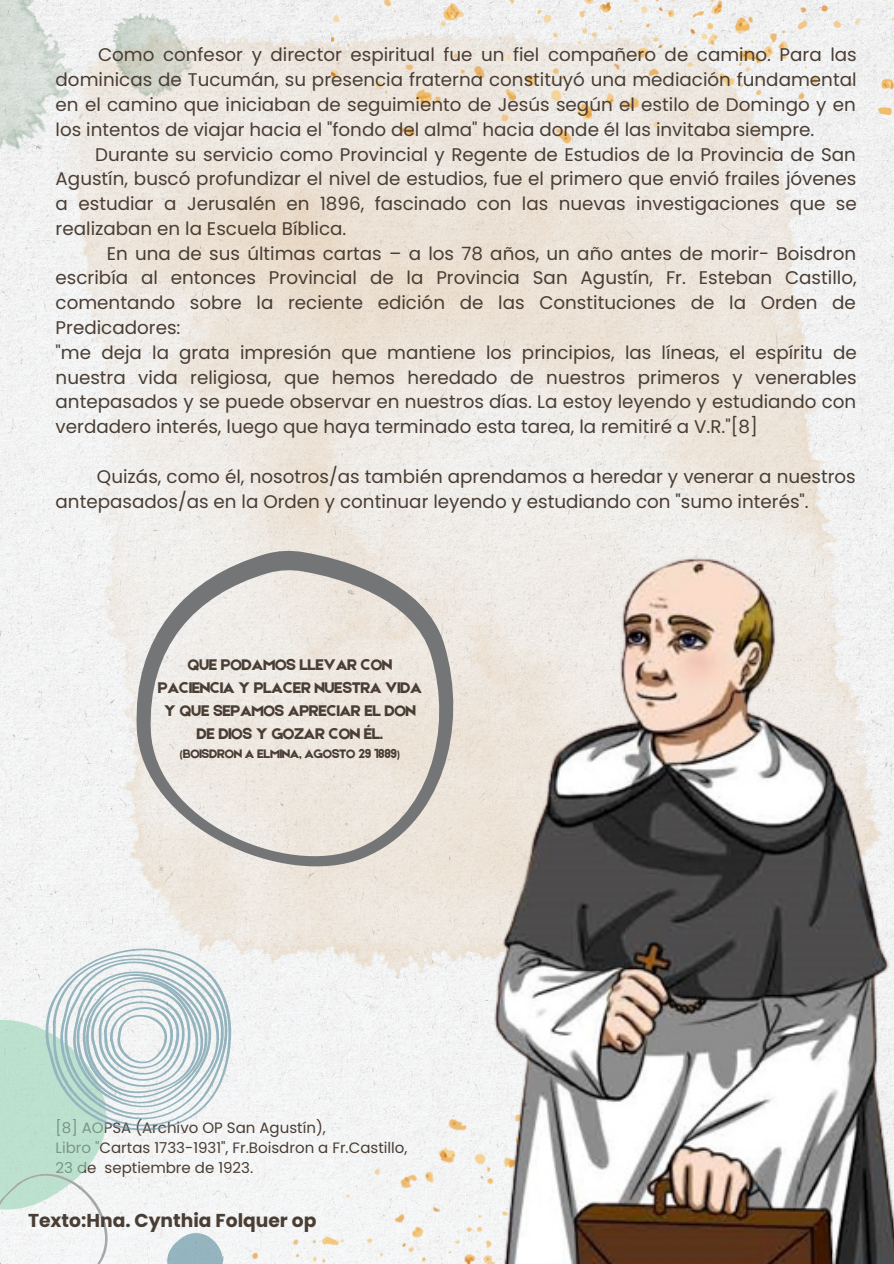
<style>
.page{position:relative;width:894px;height:1264px;background:#fff}
.page>*{position:absolute;margin:0;border:0;box-sizing:border-box;transform-origin:0 0}
.t1{font:700 18.6px "Poppins";color:#493d34}
.t2{font:18.3px/24.8px "Poppins";color:#493d34;text-align:justify}
.t3{font:16.5px/23px "Etna";letter-spacing:-.025em;color:#493d34;text-align:center}
.t4{font:15px "Poppins";color:#493d34}
.t5{font:13.2px "Etna";letter-spacing:-.025em;color:#493d34}
</style>
<div class="page">
<div style="left:0;top:0;width:893px;height:1263px;background:#f2f3f3"></div>
<img style="left:56px;top:24px;width:827px;height:924px">
<img style="left:0;top:0;width:226px;height:253px">
<img style="left:89px;top:0;width:166px;height:135px">
<img style="left:331px;top:0;width:562px;height:155px">
<img style="left:219px;top:518px;width:674px;height:745px">
<svg style="left:0;top:956px;width:195px;height:292px;fill:#eff0f0"></svg>
<svg style="left:141px;top:1220px;width:93px;height:43px"></svg>
<svg style="left:45px;top:948px;width:186px;height:183px"></svg>
<svg style="left:0;top:1173px;width:108px;height:90px"></svg>
<svg style="left:133px;top:550px;width:336px;height:340px;background:#dfdad4"></svg>
<p class="t2" style="left:56px;top:43px;width:802px;text-indent:42px">Como confesor y director espiritual fue un fiel compañero de camino. Para las dominicas de Tucumán, su presencia fraterna constituyó una mediación fundamental en el camino que iniciaban de seguimiento de Jesús según el estilo de Domingo y en los intentos de viajar hacia el "fondo del alma" hacia donde él las invitaba siempre.</p>
<p class="t2" style="left:56px;top:142px;width:802px;text-indent:39px">Durante su servicio como Provincial y Regente de Estudios de la Provincia de San Agustín, buscó profundizar el nivel de estudios, fue el primero que envió frailes jóvenes a estudiar a Jerusalén en 1896, fascinado con las nuevas investigaciones que se realizaban en la Escuela Bíblica.</p>
<p class="t2" style="left:56px;top:241px;width:802px;text-indent:51px">En una de sus últimas cartas – a los 78 años, un año antes de morir- Boisdron escribía al entonces Provincial de la Provincia San Agustín, Fr. Esteban Castillo, comentando sobre la reciente edición de las Constituciones de la Orden de Predicadores:</p>
<p class="t2" style="left:56px;top:340px;width:802px">"me deja la grata impresión que mantiene los principios, las líneas, el espíritu de nuestra vida religiosa, que hemos heredado de nuestros primeros y venerables antepasados y se puede observar en nuestros días. La estoy leyendo y estudiando con verdadero interés, luego que haya terminado esta tarea, la remitiré a V.R."[8]</p>
<p class="t2" style="left:56px;top:464px;width:801px;text-indent:41px">Quizás, como él, nosotros/as también aprendamos a heredar y venerar a nuestros antepasados/as en la Orden y continuar leyendo y estudiando con "sumo interés".</p>
<p class="t3" style="left:158px;top:652px;width:265px">QUE PODAMOS LLEVAR CON<br>PACIENCIA Y PLACER NUESTRA VIDA<br>Y QUE SEPAMOS APRECIAR EL DON<br>DE DIOS Y GOZAR CON ÉL.</p>
<p class="t5" style="left:180px;top:744px;width:221px">(BOISDRON A ELMINA, AGOSTO 29 1889)</p>
<p class="t4" style="left:56px;top:1116px;width:271px">[8] AOPSA (Archivo OP San Agustín),</p>
<p class="t4" style="left:56px;top:1137px;width:353px">Libro "Cartas 1733-1931", Fr.Boisdron a Fr.Castillo,</p>
<p class="t4" style="left:56px;top:1157px;width:199px">23 de septiembre de 1923.</p>
<p class="t1" style="left:28px;top:1207px;width:290px">Texto:Hna. Cynthia Folquer op</p>
</div>
